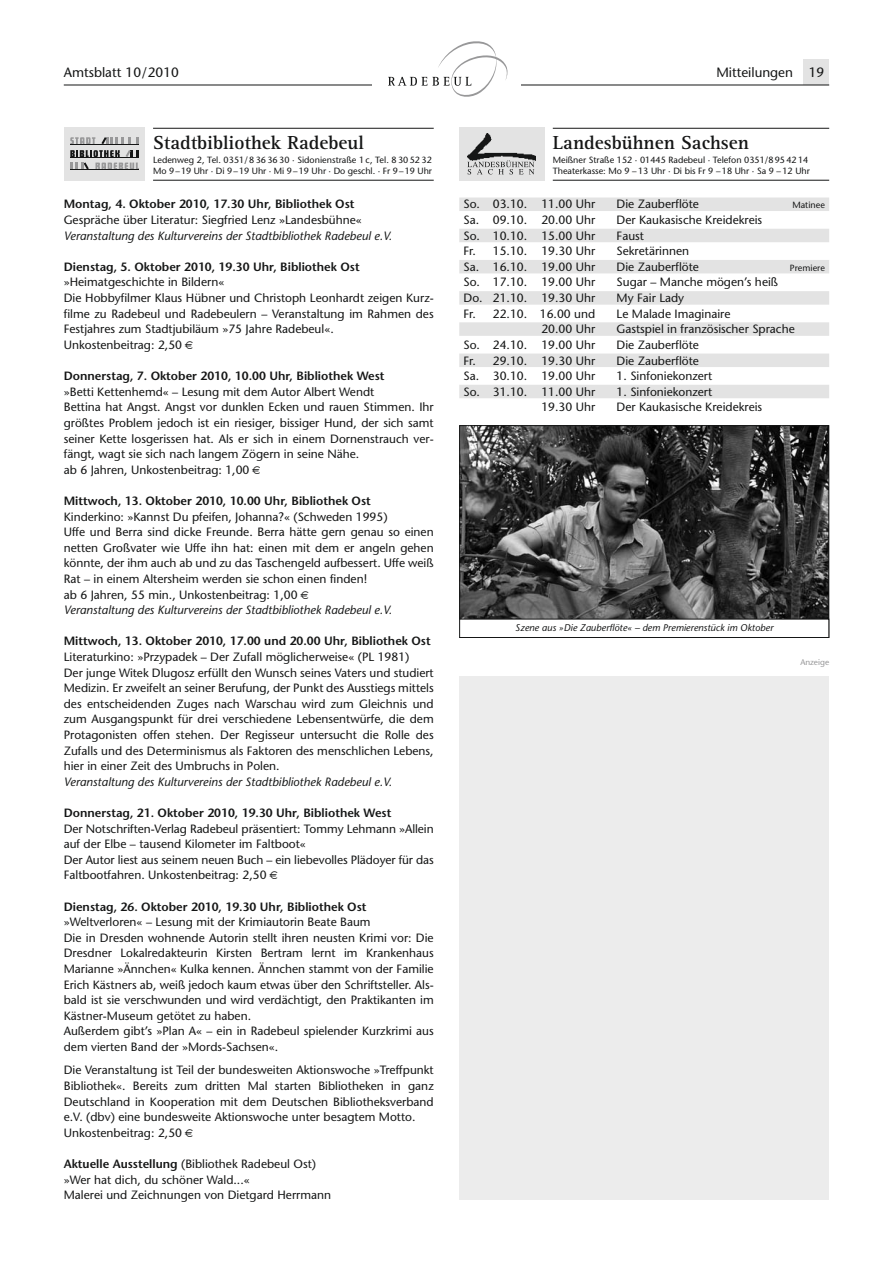
<style>
.page{position:relative;width:893px;height:1263px;background:#fff}
.page>*{position:absolute;margin:0;border:0;box-sizing:border-box;transform-origin:0 0}
.t1{font:700 19.5px "Rotis Serif";color:#151616}
.t2{font:13.5px "Stone Sans";color:#151616}
.t3{font:12px/15.6px "Stone Sans";color:#151616}
.t4{font:600 12px "Stone Sans";color:#151616}
.t5{font:italic 12px "Stone Sans";color:#151616}
.t6{font:italic 9.75px "Stone Sans";color:#151616}
.t7{font:9px/10.5px "Stone Sans";color:#151616}
.t8{font:8.25px "Stone Sans";color:#989899}
.s1{font-weight:600}
</style>
<div class="page">
<div style="left:804px;top:60px;width:25px;height:25px;background:#e3e3e3"></div>
<hr style="left:64px;top:85px;width:765px;height:1px;background:#151616">
<div style="left:372px;top:36px;width:149px;height:64px;background:#fff"></div>
<svg style="left:388px;top:41px;width:120px;height:56px"></svg>
<hr style="left:153px;top:128px;width:281px;height:1px;background:#151616">
<hr style="left:153px;top:180px;width:281px;height:1px;background:#151616">
<div style="left:64px;top:128px;width:81px;height:53px;background:#e3e3e3"></div>
<svg style="left:70px;top:137px;width:25px;height:7px"></svg>
<svg style="left:137px;top:137px;width:2px;height:7px"></svg>
<svg style="left:101px;top:137px;width:30px;height:7px"></svg>
<hr style="left:70px;top:144px;width:69px;height:1px;background:#151616">
<hr style="left:70px;top:169px;width:69px;height:1px;background:#151616">
<svg style="left:70px;top:150px;width:69px;height:19px"></svg>
<hr style="left:70px;top:157px;width:69px;height:1px;background:#151616">
<hr style="left:553px;top:128px;width:276px;height:1px;background:#151616">
<hr style="left:553px;top:180px;width:276px;height:1px;background:#151616">
<div style="left:459px;top:198px;width:370px;height:13px;background:#e3e3e3"></div>
<div style="left:459px;top:229px;width:370px;height:13px;background:#e3e3e3"></div>
<div style="left:459px;top:260px;width:370px;height:13px;background:#e3e3e3"></div>
<div style="left:459px;top:291px;width:370px;height:14px;background:#e3e3e3"></div>
<div style="left:459px;top:322px;width:370px;height:14px;background:#e3e3e3"></div>
<div style="left:459px;top:354px;width:370px;height:13px;background:#e3e3e3"></div>
<div style="left:459px;top:385px;width:370px;height:13px;background:#e3e3e3"></div>
<div style="left:459px;top:128px;width:85px;height:53px;background:#e3e3e3"></div>
<img style="left:467px;top:134px;width:68px;height:26px">
<svg style="left:467px;top:160px;width:67px;height:14px"></svg>
<img style="left:461px;top:427px;width:366px;height:192px">
<div style="left:459px;top:619px;width:370px;height:19px;border:1px solid #151616"></div>
<div style="left:459px;top:676px;width:370px;height:523px;background:#ececec"></div>
<p class="t2" style="left:64px;top:67px;width:117px">Amtsblatt 10/2010</p>
<p class="t2" style="left:716px;top:67px;width:109px">Mitteilungen 19</p>
<h1 class="t1" style="left:153px;top:136px;width:212px">Stadtbibliothek Radebeul</h1>
<p class="t7" style="left:153px;top:156px;width:280px">Ledenweg 2, Tel. 0351/ 8 36 36 30 · Sidonienstraße 1 c, Tel. 8 30 52 32<br>Mo 9– 19 Uhr · Di 9– 19 Uhr · Mi 9– 19 Uhr · Do geschl. · Fr 9– 19 Uhr</p>
<p class="t4" style="left:64px;top:200px;width:292px">Montag, 4. Oktober 2010, 17.30 Uhr, Bibliothek Ost</p>
<p class="t3" style="left:64px;top:213px;width:300px">Gespräche über Literatur: Siegfried Lenz »Landesbühne«</p>
<p class="t5" style="left:64px;top:231px;width:330px">Veranstaltung des Kulturvereins der Stadtbibliothek Radebeul e.V.</p>
<p class="t4" style="left:64px;top:262px;width:297px">Dienstag, 5. Oktober 2010, 19.30 Uhr, Bibliothek Ost</p>
<p class="t3" style="left:64px;top:276px;width:371px">»Heimatgeschichte in Bildern«<br>Die Hobbyfilmer Klaus Hübner und Christoph Leonhardt zeigen Kurz&shy;filme zu Radebeul und Radebeulern – Veranstaltung im Rahmen des Festjahres zum Stadtjubiläum »75 Jahre Radebeul«.<br>Unkostenbeitrag: 2,50</p>
<p class="t4" style="left:64px;top:371px;width:322px">Donnerstag, 7. Oktober 2010, 10.00 Uhr, Bibliothek West</p>
<p class="t3" style="left:64px;top:385px;width:371px">»Betti Kettenhemd« – Lesung mit dem Autor Albert Wendt<br>Bettina hat Angst. Angst vor dunklen Ecken und rauen Stimmen. Ihr größtes Problem jedoch ist ein riesiger, bissiger Hund, der sich samt seiner Kette losgerissen hat. Als er sich in einem Dornenstrauch ver&shy;fängt, wagt sie sich nach langem Zögern in seine Nähe.<br>ab 6 Jahren, Unkostenbeitrag: 1,00</p>
<p class="t4" style="left:64px;top:496px;width:309px">Mittwoch, 13. Oktober 2010, 10.00 Uhr, Bibliothek Ost</p>
<p class="t3" style="left:64px;top:510px;width:371px">Kinderkino: »Kannst Du pfeifen, Johanna?« (Schweden 1995)<br>Uffe und Berra sind dicke Freunde. Berra hätte gern genau so einen netten Großvater wie Uffe ihn hat: einen mit dem er angeln gehen könnte, der ihm auch ab und zu das Taschengeld aufbessert. Uffe weiß Rat – in einem Altersheim werden sie schon einen finden!<br>ab 6 Jahren, 55 min., Unkostenbeitrag: 1,00</p>
<p class="t5" style="left:64px;top:605px;width:330px">Veranstaltung des Kulturvereins der Stadtbibliothek Radebeul e.V.</p>
<p class="t4" style="left:64px;top:636px;width:368px">Mittwoch, 13. Oktober 2010, 17.00 und 20.00 Uhr, Bibliothek Ost</p>
<p class="t3" style="left:64px;top:650px;width:371px">Literaturkino: »Przypadek – Der Zufall möglicherweise« (PL 1981)<br>Der junge Witek Dlugosz erfüllt den Wunsch seines Vaters und studiert Medizin. Er zweifelt an seiner Berufung, der Punkt des Ausstiegs mittels des entscheidenden Zuges nach Warschau wird zum Gleichnis und zum Ausgangspunkt für drei verschiedene Lebensentwürfe, die dem Protagonisten offen stehen. Der Regisseur untersucht die Rolle des Zufalls und des Determinismus als Faktoren des menschlichen Lebens, hier in einer Zeit des Umbruchs in Polen.</p>
<p class="t5" style="left:64px;top:777px;width:330px">Veranstaltung des Kulturvereins der Stadtbibliothek Radebeul e.V.</p>
<p class="t4" style="left:64px;top:808px;width:329px">Donnerstag, 21. Oktober 2010, 19.30 Uhr, Bibliothek West</p>
<p class="t3" style="left:64px;top:822px;width:371px">Der Notschriften-Verlag Radebeul präsentiert: Tommy Lehmann »Allein auf der Elbe – tausend Kilometer im Faltboot«<br>Der Autor liest aus seinem neuen Buch – ein liebevolles Plädoyer für das Faltbootfahren. Unkostenbeitrag: 2,50</p>
<p class="t4" style="left:64px;top:902px;width:304px">Dienstag, 26. Oktober 2010, 19.30 Uhr, Bibliothek Ost</p>
<p class="t3" style="left:64px;top:915px;width:371px">»Weltverloren« – Lesung mit der Krimiautorin Beate Baum<br>Die in Dresden wohnende Autorin stellt ihren neusten Krimi vor: Die Dresdner Lokalredakteurin Kirsten Bertram lernt im Krankenhaus Marianne »Ännchen« Kulka kennen. Ännchen stammt von der Familie Erich Kästners ab, weiß jedoch kaum etwas über den Schriftsteller. Als&shy;bald ist sie verschwunden und wird verdächtigt, den Praktikanten im Kästner-Museum getötet zu haben.<br>Außerdem gibt’s »Plan A« – ein in Radebeul spielender Kurzkrimi aus dem vierten Band der »Mords-Sachsen«.</p>
<p class="t3" style="left:64px;top:1064px;width:371px">Die Veranstaltung ist Teil der bundesweiten Aktionswoche »Treffpunkt Bibliothek«. Bereits zum dritten Mal starten Bibliotheken in ganz Deutschland in Kooperation mit dem Deutschen Bibliotheksverband e.V. (dbv) eine bundesweite Aktionswoche unter besagtem Motto.<br>Unkostenbeitrag: 2,50</p>
<p class="t3" style="left:64px;top:1157px;width:269px"><span class="s1">Aktuelle Ausstellung</span> (Bibliothek Radebeul Ost) »Wer hat dich, du schöner Wald...«<br>Malerei und Zeichnungen von Dietgard Herrmann</p>
<h1 class="t1" style="left:553px;top:136px;width:198px">Landesbühnen Sachsen</h1>
<p class="t7" style="left:553px;top:156px;width:259px">Meißner Straße 152 · 01445 Radebeul · Telefon 0351/8 95 42 14<br>Theaterkasse: Mo 9 – 13 Uhr · Di bis Fr 9 – 18 Uhr · Sa 9 – 12 Uhr</p>
<p class="t3" style="left:463px;top:198px;width:133px">So. 03.10. 11.00 Uhr</p>
<p class="t3" style="left:617px;top:198px;width:84px">Die Zauberflöte</p>
<p class="t7" style="left:792px;top:201px;width:34px">Matinee</p>
<p class="t3" style="left:463px;top:213px;width:133px">Sa. 09.10. 20.00 Uhr</p>
<p class="t3" style="left:617px;top:213px;width:147px">Der Kaukasische Kreidekreis</p>
<p class="t3" style="left:463px;top:229px;width:133px">So. 10.10. 15.00 Uhr</p>
<p class="t3" style="left:617px;top:229px;width:29px">Faust</p>
<p class="t3" style="left:463px;top:245px;width:133px">Fr. 15.10. 19.30 Uhr</p>
<p class="t3" style="left:617px;top:245px;width:74px">Sekretärinnen</p>
<p class="t3" style="left:463px;top:260px;width:133px">Sa. 16.10. 19.00 Uhr</p>
<p class="t3" style="left:617px;top:260px;width:84px">Die Zauberflöte</p>
<p class="t7" style="left:790px;top:263px;width:36px">Premiere</p>
<p class="t3" style="left:463px;top:276px;width:133px">So. 17.10. 19.00 Uhr</p>
<p class="t3" style="left:617px;top:276px;width:163px">Sugar – Manche mögen’s heiß</p>
<p class="t3" style="left:463px;top:291px;width:133px">Do. 21.10. 19.30 Uhr</p>
<p class="t3" style="left:617px;top:291px;width:69px">My Fair Lady</p>
<p class="t3" style="left:463px;top:307px;width:133px">Fr. 22.10. 16.00 und</p>
<p class="t3" style="left:617px;top:307px;width:115px">Le Malade Imaginaire</p>
<p class="t3" style="left:541px;top:323px;width:55px">20.00 Uhr</p>
<p class="t3" style="left:617px;top:323px;width:180px">Gastspiel in französischer Sprache</p>
<p class="t3" style="left:463px;top:338px;width:133px">So. 24.10. 19.00 Uhr</p>
<p class="t3" style="left:617px;top:338px;width:84px">Die Zauberflöte</p>
<p class="t3" style="left:463px;top:354px;width:133px">Fr. 29.10. 19.30 Uhr</p>
<p class="t3" style="left:617px;top:354px;width:84px">Die Zauberflöte</p>
<p class="t3" style="left:463px;top:369px;width:133px">Sa. 30.10. 19.00 Uhr</p>
<p class="t3" style="left:617px;top:369px;width:97px">1. Sinfoniekonzert</p>
<p class="t3" style="left:463px;top:385px;width:133px">So. 31.10. 11.00 Uhr</p>
<p class="t3" style="left:617px;top:385px;width:97px">1. Sinfoniekonzert</p>
<p class="t3" style="left:541px;top:401px;width:55px">19.30 Uhr</p>
<p class="t3" style="left:617px;top:401px;width:147px">Der Kaukasische Kreidekreis</p>
<p class="t6" style="left:515px;top:624px;width:260px">Szene aus »Die Zauberflöte« – dem Premierenstück im Oktober</p>
<p class="t8" style="left:800px;top:659px;width:30px">Anzeige</p>
</div>
